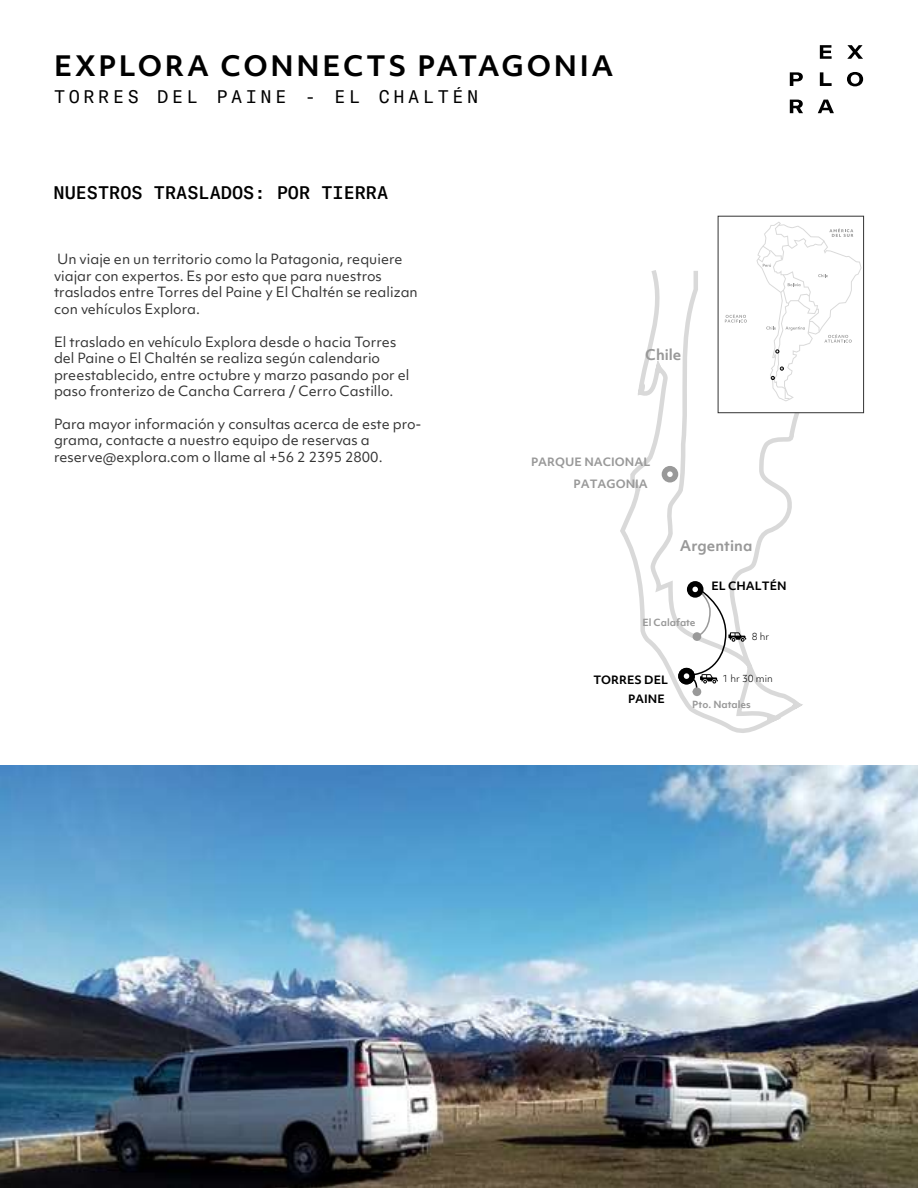
<style>
.page{position:relative;width:918px;height:1188px;background:#fff}
.page>*{position:absolute;margin:0;border:0;box-sizing:border-box;transform-origin:0 0}
.t1{font:700 27px "Objektiv Mk 1 Trial";letter-spacing:.1em;color:#000}
.t2{font:500 18px "GT America Mono";color:#000}
.t3{font:18px "GT America Mono";letter-spacing:.2em;color:#000}
.t4{font:700 14.25px "Objektiv Mk 1 Trial";color:#999}
.t5{font:13.5px/16.5px "Objektiv Mk 1";color:#333}
.t6{font:700 11.1px/19.4px "Objektiv Mk 1 Trial";color:#000;text-align:right}
.t7{font:700 11.1px/21.9px "Objektiv Mk 1 Trial";color:#999;text-align:right}
.t8{font:700 9.45px "Objektiv Mk 1 Trial";color:#999}
.t9{font:300 9.45px "Objektiv Mk 1 Trial";color:#000}
</style>
<div class="page">
<svg style="left:820px;top:72px;width:12px;height:14px"></svg>
<svg style="left:820px;top:45px;width:12px;height:14px"></svg>
<svg style="left:847px;top:45px;width:16px;height:14px"></svg>
<svg style="left:818px;top:100px;width:16px;height:13px"></svg>
<svg style="left:790px;top:100px;width:13px;height:13px"></svg>
<svg style="left:790px;top:72px;width:13px;height:14px"></svg>
<svg style="left:847px;top:72px;width:16px;height:14px"></svg>
<img style="left:0;top:765px;width:918px;height:423px">
<svg style="left:620px;top:265px;width:245px;height:468px"></svg>
<div style="left:687px;top:581px;width:16px;height:17px;background:#000;border-radius:50%"></div>
<div style="left:662px;top:466px;width:16px;height:16px;background:#999;border-radius:50%"></div>
<svg style="left:667px;top:471px;width:6px;height:6px"></svg>
<svg style="left:657px;top:673px;width:12px;height:12px"></svg>
<div style="left:678px;top:668px;width:17px;height:16px;background:#000;border-radius:50%"></div>
<svg style="left:684px;top:585px;width:62px;height:111px"></svg>
<div style="left:718px;top:216px;width:146px;height:197px;background:#fff;border:1px solid #333"></div>
<svg style="left:725px;top:314px;width:22px;height:9px"></svg>
<svg style="left:756px;top:222px;width:106px;height:179px"></svg>
<h1 class="t1" style="left:54px;top:47px;width:561px">EXPLORA CONNECTS PATAGONIA</h1>
<h2 class="t3" style="left:54px;top:86px;width:426px">TORRES DEL PAINE - EL CHALTÉN</h2>
<h2 class="t2" style="left:54px;top:182px;width:336px">NUESTROS TRASLADOS: POR TIERRA</h2>
<p class="t5" style="left:54px;top:251px;width:365px">Un viaje en un territorio como la Patagonia, requiere viajar con expertos. Es por esto que para nuestros traslados entre Torres del Paine y El Chaltén se realizan con vehículos Explora.</p>
<p class="t5" style="left:54px;top:333px;width:357px">El traslado en vehículo Explora desde o hacia Torres del Paine o El Chaltén se realiza según calendario preestablecido, entre octubre y marzo pasando por el paso fronterizo de Cancha Carrera / Cerro Castillo.</p>
<p class="t5" style="left:54px;top:416px;width:369px">Para mayor información y consultas acerca de este pro&shy;grama, contacte a nuestro equipo de reservas a reserve@explora.com o llame al +56 2 2395 2800.</p>
<p class="t4" style="left:645px;top:345px;width:38px">Chile</p>
<p class="t7" style="left:531px;top:450px;width:121px">PARQUE NACIONAL<br>PATAGONIA</p>
<p class="t4" style="left:680px;top:536px;width:74px">Argentina</p>
<p class="t6" style="left:711px;top:576px;width:77px">EL CHALTÉN</p>
<p class="t8" style="left:642px;top:615px;width:55px">El Calafate</p>
<p class="t9" style="left:752px;top:630px;width:19px">8 hr</p>
<p class="t6" style="left:593px;top:670px;width:76px">TORRES DEL<br>PAINE</p>
<p class="t9" style="left:722px;top:672px;width:52px">1 hr 30 min</p>
<p class="t8" style="left:692px;top:697px;width:60px">Pto. Natales</p>
</div>
